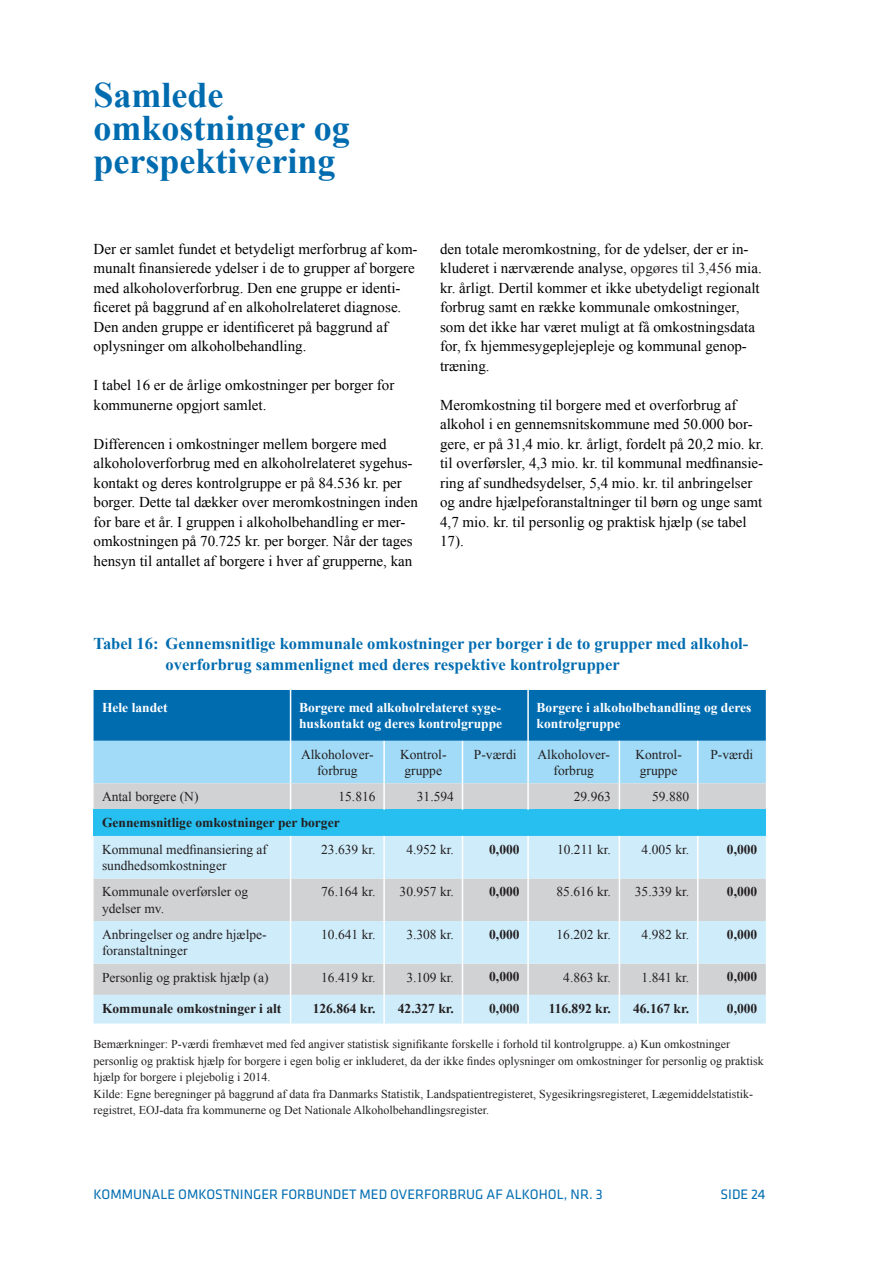
<style>
.page{position:relative;width:893px;height:1263px;background:#fff}
.page>*{position:absolute;margin:0;border:0;box-sizing:border-box;transform-origin:0 0}
.Overskrift_blå{font:700 36px/33px "Times New Roman";color:#006cb0}
.Figurtitel{font:700 16.5px/21px "Times New Roman";color:#006cb0}
.Brødtext{font:15px/19.5px "Times New Roman";color:#000}
.Overskrift_blå-2{font:15px/19.5px "Times New Roman";color:#000}
.t1{font:14.25px "Klavika";color:#006cb0}
.t2{font:13.5px/16.2px "Times New Roman";color:#231f20;text-align:center}
.t3{font:700 13.5px "Times New Roman";color:#231f20}
.t4{font:700 13.5px/16.2px "Times New Roman";color:#fff}
.Fodnote{font:12px/16.5px "Times New Roman";color:#231f20}
.s1{color:#231f20}
</style>
<div class="page">
<div style="left:94px;top:810px;width:672px;height:26px;background:#26bff0"></div>
<svg style="left:94px;top:836px;width:672px;height:187px;background:#d0e1eb"></svg>
<svg style="left:94px;top:690px;width:672px;height:120px;background:#67aad1"></svg>
<hr style="left:290px;top:836px;width:1px;height:42px;background:#fff">
<hr style="left:383px;top:836px;width:2px;height:42px;background:#fff">
<hr style="left:462px;top:836px;width:1px;height:42px;background:#fff">
<hr style="left:527px;top:836px;width:2px;height:42px;background:#fff">
<hr style="left:619px;top:836px;width:1px;height:42px;background:#fff">
<hr style="left:697px;top:836px;width:1px;height:42px;background:#fff">
<hr style="left:290px;top:878px;width:1px;height:43px;background:#fff">
<hr style="left:383px;top:878px;width:2px;height:43px;background:#fff">
<hr style="left:462px;top:878px;width:1px;height:43px;background:#fff">
<hr style="left:527px;top:878px;width:2px;height:43px;background:#fff">
<hr style="left:619px;top:878px;width:1px;height:43px;background:#fff">
<hr style="left:697px;top:878px;width:1px;height:43px;background:#fff">
<hr style="left:290px;top:921px;width:1px;height:43px;background:#fff">
<hr style="left:383px;top:921px;width:2px;height:43px;background:#fff">
<hr style="left:462px;top:921px;width:1px;height:43px;background:#fff">
<hr style="left:527px;top:921px;width:2px;height:43px;background:#fff">
<hr style="left:619px;top:921px;width:1px;height:43px;background:#fff">
<hr style="left:697px;top:921px;width:1px;height:43px;background:#fff">
<hr style="left:290px;top:964px;width:1px;height:31px;background:#fff">
<hr style="left:383px;top:964px;width:2px;height:31px;background:#fff">
<hr style="left:462px;top:964px;width:1px;height:31px;background:#fff">
<hr style="left:527px;top:964px;width:2px;height:31px;background:#fff">
<hr style="left:619px;top:964px;width:1px;height:31px;background:#fff">
<hr style="left:697px;top:964px;width:1px;height:31px;background:#fff">
<svg style="left:290px;top:995px;width:1px;height:28px"></svg>
<hr style="left:383px;top:995px;width:2px;height:28px;background:#fff">
<svg style="left:462px;top:995px;width:1px;height:28px"></svg>
<hr style="left:527px;top:995px;width:2px;height:28px;background:#fff">
<svg style="left:619px;top:995px;width:1px;height:28px"></svg>
<svg style="left:697px;top:995px;width:1px;height:28px"></svg>
<p class="Overskrift_blå" style="left:94px;top:78px;width:258px">Samlede omkostninger og perspektivering</p>
<p class="Overskrift_blå-2" style="left:94px;top:239px;width:326px">Der er samlet fundet et betydeligt merforbrug af kom&shy;munalt finansierede ydelser i de to grupper af borgere med alkoholoverforbrug. Den ene gruppe er identi&shy;ficeret på baggrund af en alkoholrelateret diagnose.<br>Den anden gruppe er identificeret på baggrund af oplysninger om alkoholbehandling.</p>
<p class="Brødtext" style="left:94px;top:375px;width:302px">I tabel 16 er de årlige omkostninger per borger for kommunerne opgjort samlet.</p>
<p class="Brødtext" style="left:94px;top:434px;width:326px">Differencen i omkostninger mellem borgere med alkoholoverforbrug med en alkoholrelateret sygehus&shy;kontakt og deres kontrolgruppe er på 84.536 kr. per borger. Dette tal dækker over meromkostningen inden for bare et år. I gruppen i alkoholbehandling er mer&shy;omkostningen på 70.725 kr. per borger. Når der tages hensyn til antallet af borgere i hver af grupperne, kan</p>
<p class="Brødtext" style="left:440px;top:239px;width:323px">den totale meromkostning, for de ydelser, der er in&shy;kluderet i nærværende analyse, <span class="s1">opgøres til 3,456</span> mia. kr. årligt. Dertil kommer et ikke ubetydeligt regionalt forbrug samt en række kommunale omkostninger, som det ikke har været muligt at få omkostningsdata for, fx hjemmesygeplejepleje og kommunal genop&shy;træning.</p>
<p class="Brødtext" style="left:440px;top:395px;width:325px">Meromkostning til borgere med et overforbrug af alkohol i en gennemsnitskommune med 50.000 bor&shy;gere, er på 31,4 mio. kr. årligt, fordelt på 20,2 mio. kr. til overførsler, 4,3 mio. kr. til kommunal medfinansie&shy;ring af sundhedsydelser, 5,4 mio. kr. til anbringelser og andre hjælpeforanstaltninger til børn og unge samt 4,7 mio. kr. til personlig og praktisk hjælp (se tabel 17).</p>
<p class="Figurtitel" style="left:166px;top:633px;width:584px;text-indent:-72px">Tabel 16: Gennemsnitlige kommunale omkostninger per borger i de to grupper med alkohol&shy;overforbrug sammenlignet med deres respektive kontrolgrupper</p>
<p class="t4" style="left:102px;top:699px;width:67px">Hele landet</p>
<p class="t4" style="left:299px;top:699px;width:205px">Borgere med alkoholrelateret syge&shy;huskontakt og deres kontrolgruppe</p>
<p class="t4" style="left:537px;top:699px;width:216px">Borgere i alkoholbehandling og deres kontrolgruppe</p>
<p class="t2" style="left:301px;top:746px;width:74px">Alkoholover&shy;forbrug</p>
<p class="t2" style="left:400px;top:746px;width:48px">Kontrol&shy;gruppe</p>
<p class="t2" style="left:474px;top:746px;width:44px">P-værdi</p>
<p class="t2" style="left:537px;top:746px;width:74px">Alkoholover&shy;forbrug</p>
<p class="t2" style="left:635px;top:746px;width:48px">Kontrol&shy;gruppe</p>
<p class="t2" style="left:710px;top:746px;width:44px">P-værdi</p>
<p class="t2" style="left:102px;top:788px;width:98px">Antal borgere (N)</p>
<p class="t2" style="left:338px;top:788px;width:39px">15.816</p>
<p class="t2" style="left:417px;top:788px;width:39px">31.594</p>
<p class="t2" style="left:574px;top:788px;width:39px">29.963</p>
<p class="t2" style="left:652px;top:788px;width:39px">59.880</p>
<p class="t3" style="left:102px;top:813px;width:239px">Gennemsnitlige omkostninger per borger</p>
<p class="t2" style="left:102px;top:841px;width:166px;text-align:left">Kommunal medfinansiering af sundhedsomkostninger</p>
<p class="t2" style="left:321px;top:841px;width:56px">23.639 kr.</p>
<p class="t2" style="left:406px;top:841px;width:49px">4.952 kr.</p>
<p class="t3" style="left:489px;top:840px;width:32px">0,000</p>
<p class="t2" style="left:557px;top:841px;width:55px">10.211 kr.</p>
<p class="t2" style="left:642px;top:841px;width:49px">4.005 kr.</p>
<p class="t3" style="left:727px;top:840px;width:32px">0,000</p>
<p class="t2" style="left:102px;top:883px;width:148px;text-align:left">Kommunale overførsler og ydelser mv.</p>
<p class="t2" style="left:321px;top:883px;width:56px">76.164 kr.</p>
<p class="t2" style="left:400px;top:883px;width:56px">30.957 kr.</p>
<p class="t3" style="left:489px;top:882px;width:32px">0,000</p>
<p class="t2" style="left:556px;top:883px;width:56px">85.616 kr.</p>
<p class="t2" style="left:635px;top:883px;width:56px">35.339 kr.</p>
<p class="t3" style="left:727px;top:882px;width:32px">0,000</p>
<p class="t2" style="left:102px;top:926px;width:166px;text-align:left">Anbringelser og andre hjælpe&shy;foranstaltninger</p>
<p class="t2" style="left:321px;top:926px;width:56px">10.641 kr.</p>
<p class="t2" style="left:406px;top:926px;width:49px">3.308 kr.</p>
<p class="t3" style="left:489px;top:925px;width:32px">0,000</p>
<p class="t2" style="left:556px;top:926px;width:56px">16.202 kr.</p>
<p class="t2" style="left:642px;top:926px;width:49px">4.982 kr.</p>
<p class="t3" style="left:727px;top:925px;width:32px">0,000</p>
<p class="t2" style="left:102px;top:969px;width:168px">Personlig og praktisk hjælp (a)</p>
<p class="t2" style="left:321px;top:969px;width:56px">16.419 kr.</p>
<p class="t2" style="left:406px;top:969px;width:49px">3.109 kr.</p>
<p class="t3" style="left:489px;top:967px;width:32px">0,000</p>
<p class="t2" style="left:563px;top:969px;width:49px">4.863 kr.</p>
<p class="t2" style="left:642px;top:969px;width:49px">1.841 kr.</p>
<p class="t3" style="left:727px;top:967px;width:32px">0,000</p>
<p class="t3" style="left:102px;top:999px;width:181px">Kommunale omkostninger i alt</p>
<p class="t3" style="left:313px;top:999px;width:64px">126.864 kr.</p>
<p class="t3" style="left:398px;top:999px;width:58px">42.327 kr.</p>
<p class="t3" style="left:489px;top:999px;width:32px">0,000</p>
<p class="t3" style="left:549px;top:999px;width:64px">116.892 kr.</p>
<p class="t3" style="left:633px;top:999px;width:58px">46.167 kr.</p>
<p class="t3" style="left:727px;top:999px;width:32px">0,000</p>
<p class="Fodnote" style="left:94px;top:1035px;width:672px">Bemærkninger: P-værdi fremhævet med fed angiver statistisk signifikante forskelle i forhold til kontrolgruppe. a) Kun omkostninger personlig og praktisk hjælp for borgere i egen bolig er inkluderet, da der ikke findes oplysninger om omkostninger for personlig og praktisk hjælp for borgere i plejebolig i 2014.</p>
<p class="Fodnote" style="left:94px;top:1085px;width:660px">Kilde: Egne beregninger på baggrund af data fra Danmarks Statistik, Landspatientregisteret, Sygesikringsregisteret, Lægemiddelstatistik&shy;registret, EOJ-data fra kommunerne og Det Nationale Alkoholbehandlingsregister.</p>
<p class="t1" style="left:94px;top:1187px;width:511px">KOMMUNALE OMKOSTNINGER FORBUNDET MED OVERFORBRUG AF ALKOHOL, NR. 3</p>
<p class="t1" style="left:721px;top:1187px;width:46px">SIDE 24</p>
</div>
